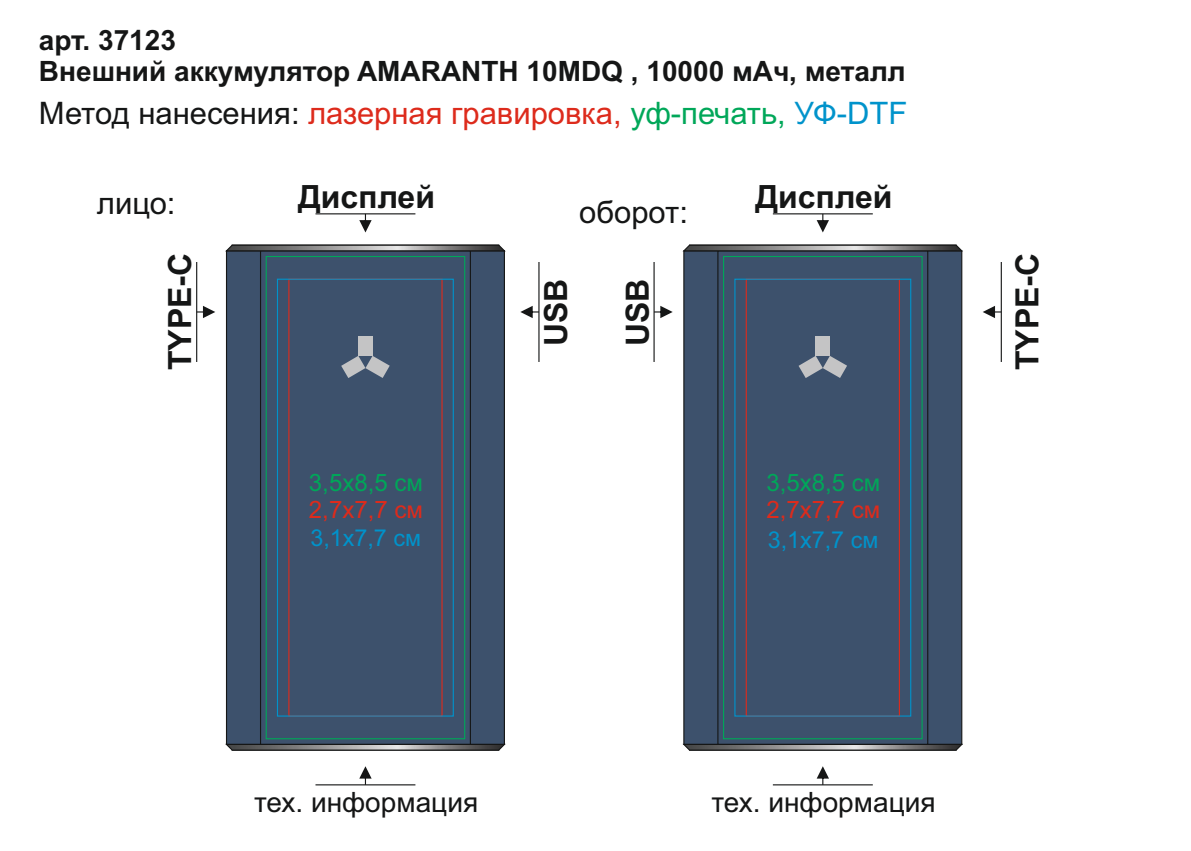
<style>
.page{position:relative;width:1191px;height:851px;background:#fff}
.page>*{position:absolute;margin:0;border:0;box-sizing:border-box;transform-origin:0 0}
.t1{font:700 32px "Arial";color:#151616}
.t2{font:31px "Arial";color:#dd2b1c}
.t3{font:31px "Arial";color:#151616}
.t4{font:700 28px/31.2px "Arial";color:#151616}
.t5{font:28px "Arial";color:#151616}
.t6{font:24px "Arial";color:#00a759}
.t7{font:24px "Arial";color:#dd2b1c}
.t8{font:23.2px "Arial";color:#0093cb}
.s1{color:#151616}
.s2{color:#00a759}
.s3{color:#0093cb}
</style>
<div class="page">
<div style="left:225px;top:252px;width:280px;height:491px;background:#3d516c"></div>
<div style="left:259px;top:252px;width:212px;height:491px;background:#3d516c"></div>
<div style="left:358px;top:336px;width:14px;height:20px;background:#c4c4c5"></div>
<svg style="left:341px;top:356px;width:49px;height:22px"></svg>
<hr style="left:315px;top:213px;width:100px;height:1px;background:#151616">
<svg style="left:359px;top:214px;width:12px;height:18px"></svg>
<svg style="left:225px;top:244px;width:281px;height:8px;background:#666667"></svg>
<svg style="left:225px;top:743px;width:281px;height:8px;background:#616365"></svg>
<hr style="left:315px;top:784px;width:100px;height:1px;background:#151616">
<svg style="left:359px;top:766px;width:13px;height:18px"></svg>
<hr style="left:196px;top:262px;width:1px;height:100px;background:#151616">
<svg style="left:197px;top:306px;width:18px;height:12px"></svg>
<hr style="left:538px;top:262px;width:1px;height:100px;background:#151616">
<svg style="left:520px;top:306px;width:19px;height:12px"></svg>
<div style="left:683px;top:252px;width:280px;height:491px;background:#3d516c"></div>
<div style="left:717px;top:252px;width:212px;height:491px;background:#3d516c"></div>
<div style="left:815px;top:336px;width:15px;height:20px;background:#c4c4c5"></div>
<svg style="left:798px;top:356px;width:49px;height:22px"></svg>
<hr style="left:773px;top:213px;width:99px;height:1px;background:#151616">
<svg style="left:816px;top:214px;width:13px;height:18px"></svg>
<svg style="left:682px;top:244px;width:281px;height:8px;background:#666667"></svg>
<svg style="left:682px;top:743px;width:281px;height:8px;background:#616365"></svg>
<hr style="left:773px;top:784px;width:99px;height:1px;background:#151616">
<svg style="left:816px;top:766px;width:13px;height:18px"></svg>
<hr style="left:653px;top:262px;width:1px;height:100px;background:#151616">
<svg style="left:654px;top:306px;width:18px;height:12px"></svg>
<hr style="left:1000px;top:262px;width:1px;height:100px;background:#151616">
<svg style="left:983px;top:306px;width:18px;height:12px"></svg>
<div style="left:266px;top:256px;width:199px;height:483px;border:1px solid #00a759"></div>
<div style="left:288px;top:278px;width:154px;height:438px;border:1px solid #dd2b1c"></div>
<div style="left:723px;top:256px;width:199px;height:483px;border:1px solid #00a759"></div>
<div style="left:745px;top:278px;width:155px;height:438px;border:1px solid #dd2b1c"></div>
<div style="left:277px;top:278px;width:177px;height:438px;border:1px solid #0093cb"></div>
<div style="left:734px;top:278px;width:177px;height:438px;border:1px solid #0093cb"></div>
<p class="t4" style="left:39px;top:27px;width:868px">арт. 37123<br>Внешний аккумулятор AMARANTH 10MDQ , 10000 мАч, металл</p>
<p class="t2" style="left:39px;top:102px;width:869px"><span class="s1">Метод нанесения:</span> лазерная гравировка, <span class="s2">уф-печать,</span> <span class="s3">УФ-DTF</span></p>
<p class="t1" style="left:298px;top:185px;width:138px">Дисплей</p>
<p class="t3" style="left:97px;top:191px;width:80px">лицо:</p>
<p class="t3" style="left:579px;top:200px;width:110px">оборот:</p>
<p class="t1" style="left:168px;top:370px;width:119px;rotate:-90deg">TYPE-C</p>
<p class="t6" style="left:309px;top:473px;width:115px">3,5х8,5 см</p>
<p class="t7" style="left:309px;top:500px;width:115px">2,7х7,7 см</p>
<p class="t1" style="left:544px;top:346px;width:69px;rotate:-90deg">USB</p>
<p class="t1" style="left:625px;top:346px;width:69px;rotate:-90deg">USB</p>
<p class="t1" style="left:755px;top:185px;width:138px">Дисплей</p>
<p class="t6" style="left:766px;top:473px;width:115px">3,5х8,5 см</p>
<p class="t7" style="left:766px;top:500px;width:115px">2,7х7,7 см</p>
<p class="t8" style="left:310px;top:529px;width:112px">3,1х7,7 см</p>
<p class="t8" style="left:768px;top:531px;width:112px">3,1х7,7 см</p>
<p class="t1" style="left:1015px;top:370px;width:119px;rotate:-90deg">TYPE-C</p>
<p class="t5" style="left:254px;top:791px;width:226px">тех. информация</p>
<p class="t5" style="left:711px;top:791px;width:226px">тех. информация</p>
</div>
